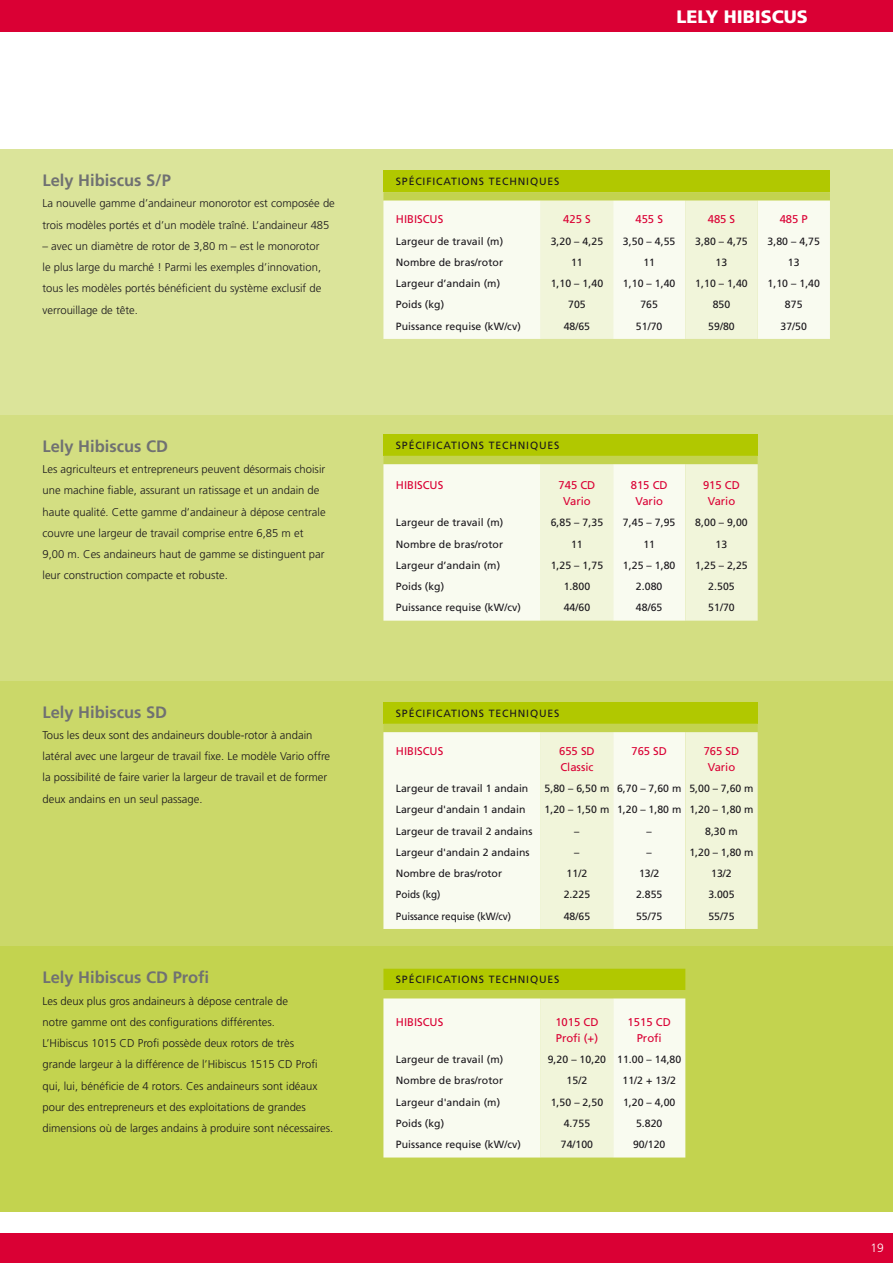
<style>
.page{position:relative;width:893px;height:1263px;background:#fff}
.page>*{position:absolute;margin:0;border:0;box-sizing:border-box;transform-origin:0 0}
.t1{font:900 18px "Frutiger";color:#fff}
.t2{font:700 16.5px "Frutiger";color:#707172}
.t3{font:300 12px "Frutiger";color:#fff}
.t4{font:300 11.25px/21.3px "Frutiger";color:#1a171c}
.t5{font:11.25px/15.9px "Frutiger";color:#da0034;text-align:center}
.t6{font:10.5px "Frutiger";letter-spacing:.005em;color:#1a171c}
.t7{font:10.5px "Frutiger";letter-spacing:.08em;color:#1a171c}
.t8{font:10.5px "Frutiger";letter-spacing:.005em;color:#1a171c;scale:.95 1}
</style>
<div class="page">
<div style="left:0;top:680px;width:893px;height:266px;background:#cbd869"></div>
<div style="left:0;top:946px;width:893px;height:266px;background:#c3d34f"></div>
<div style="left:0;top:415px;width:893px;height:265px;background:#d3de82"></div>
<div style="left:0;top:149px;width:893px;height:266px;background:#dbe49a"></div>
<div style="left:0;top:1233px;width:893px;height:30px;background:#da0034"></div>
<div style="left:0;top:0;width:893px;height:32px;background:#da0034"></div>
<div style="left:383px;top:171px;width:447px;height:21px;background:#b1c800"></div>
<svg style="left:383px;top:192px;width:447px;height:147px;background:#f3f6df"></svg>
<div style="left:383px;top:434px;width:375px;height:22px;background:#b1c800"></div>
<svg style="left:383px;top:456px;width:375px;height:165px;background:#f2f6de"></svg>
<div style="left:383px;top:702px;width:375px;height:22px;background:#b1c800"></div>
<svg style="left:383px;top:724px;width:375px;height:205px;background:#f3f7e0"></svg>
<svg style="left:383px;top:969px;width:302px;height:188px;background:#ecf2c9"></svg>
<h2 class="t2" style="left:43px;top:171px;width:130px">Lely Hibiscus S/P</h2>
<p class="t4" style="left:43px;top:193px;width:294px">La nouvelle gamme d’andaineur monorotor est composée de trois modèles portés et d’un modèle traîné. L’andaineur 485</p>
<p class="t4" style="left:43px;top:235px;width:280px">– avec un diamètre de rotor de 3,80 m – est le monorotor le plus large du marché ! Parmi les exemples d’innovation, tous les modèles portés bénéficient du système exclusif de verrouillage de tête.</p>
<h2 class="t2" style="left:43px;top:436px;width:127px">Lely Hibiscus CD</h2>
<p class="t4" style="left:43px;top:459px;width:285px">Les agriculteurs et entrepreneurs peuvent désormais choisir une machine fiable, assurant un ratissage et un andain de haute qualité. Cette gamme d’andaineur à dépose centrale couvre une largeur de travail comprise entre 6,85 m et 9,00 m. Ces andaineurs haut de gamme se distinguent par leur construction compacte et robuste.</p>
<h2 class="t2" style="left:43px;top:702px;width:126px">Lely Hibiscus SD</h2>
<p class="t4" style="left:43px;top:724px;width:289px">Tous les deux sont des andaineurs double-rotor à andain latéral avec une largeur de travail fixe. Le modèle Vario offre la possibilité de faire varier la largeur de travail et de former deux andains en un seul passage.</p>
<h2 class="t2" style="left:43px;top:968px;width:168px">Lely Hibiscus CD Profi</h2>
<p class="t4" style="left:43px;top:990px;width:292px">Les deux plus gros andaineurs à dépose centrale de<br>notre gamme ont des configurations différentes.<br>L’Hibiscus 1015 CD Profi possède deux rotors de très<br>grande largeur à la différence de l’Hibiscus 1515 CD Profi qui, lui, bénéficie de 4 rotors. Ces andaineurs sont idéaux pour des entrepreneurs et des exploitations de grandes dimensions où de larges andains à produire sont nécessaires.</p>
<h1 class="t1" style="left:676px;top:5px;width:133px">LELY HIBISCUS</h1>
<p class="t6" style="left:396px;top:176px;width:26px">Spécifi</p>
<p class="t7" style="left:436px;top:176px;width:67px">Cati ons tech</p>
<p class="t6" style="left:518px;top:176px;width:29px">niques</p>
<p class="t5" style="left:396px;top:211px;width:49px">HIBISCUS</p>
<p class="t5" style="left:563px;top:211px;width:29px">425 S</p>
<p class="t5" style="left:635px;top:211px;width:29px">455 S</p>
<p class="t5" style="left:708px;top:211px;width:29px">485 S</p>
<p class="t5" style="left:780px;top:211px;width:30px">485 P</p>
<p class="t6" style="left:396px;top:235px;width:109px">Largeur de travail (m)</p>
<p class="t6" style="left:551px;top:235px;width:54px">3,20 – 4,25</p>
<p class="t6" style="left:623px;top:235px;width:54px">3,50 – 4,55</p>
<p class="t6" style="left:695px;top:235px;width:54px">3,80 – 4,75</p>
<p class="t6" style="left:767px;top:235px;width:54px">3,80 – 4,75</p>
<p class="t6" style="left:396px;top:256px;width:109px">Nombre de bras/rotor</p>
<p class="t6" style="left:571px;top:256px;width:13px">11</p>
<p class="t6" style="left:643px;top:256px;width:13px">11</p>
<p class="t6" style="left:716px;top:256px;width:13px">13</p>
<p class="t6" style="left:788px;top:256px;width:13px">13</p>
<p class="t6" style="left:396px;top:277px;width:106px">Largeur d’andain (m)</p>
<p class="t6" style="left:551px;top:277px;width:54px">1,10 – 1,40</p>
<p class="t6" style="left:623px;top:277px;width:54px">1,10 – 1,40</p>
<p class="t6" style="left:695px;top:277px;width:54px">1,10 – 1,40</p>
<p class="t6" style="left:767px;top:277px;width:54px">1,10 – 1,40</p>
<p class="t6" style="left:396px;top:298px;width:50px">Poids (kg)</p>
<p class="t6" style="left:568px;top:298px;width:19px">705</p>
<p class="t6" style="left:640px;top:298px;width:19px">765</p>
<p class="t6" style="left:713px;top:298px;width:19px">850</p>
<p class="t6" style="left:785px;top:298px;width:19px">875</p>
<p class="t6" style="left:396px;top:320px;width:126px">Puissance requise (kW/cv)</p>
<p class="t6" style="left:564px;top:320px;width:28px">48/65</p>
<p class="t6" style="left:636px;top:320px;width:28px">51/70</p>
<p class="t6" style="left:708px;top:320px;width:28px">59/80</p>
<p class="t6" style="left:780px;top:320px;width:28px">37/50</p>
<p class="t6" style="left:396px;top:439px;width:26px">Spécifi</p>
<p class="t7" style="left:436px;top:439px;width:67px">Cati ons tech</p>
<p class="t6" style="left:518px;top:439px;width:29px">niques</p>
<p class="t5" style="left:396px;top:477px;width:49px">HIBISCUS</p>
<p class="t5" style="left:558px;top:477px;width:38px">745 CD<br>Vario</p>
<p class="t5" style="left:631px;top:477px;width:38px">815 CD<br>Vario</p>
<p class="t5" style="left:703px;top:477px;width:38px">915 CD<br>Vario</p>
<p class="t6" style="left:396px;top:516px;width:109px">Largeur de travail (m)</p>
<p class="t6" style="left:551px;top:516px;width:54px">6,85 – 7,35</p>
<p class="t6" style="left:623px;top:516px;width:54px">7,45 – 7,95</p>
<p class="t6" style="left:695px;top:516px;width:54px">8,00 – 9,00</p>
<p class="t6" style="left:396px;top:538px;width:109px">Nombre de bras/rotor</p>
<p class="t6" style="left:571px;top:538px;width:13px">11</p>
<p class="t6" style="left:643px;top:538px;width:13px">11</p>
<p class="t6" style="left:716px;top:538px;width:13px">13</p>
<p class="t6" style="left:396px;top:559px;width:106px">Largeur d’andain (m)</p>
<p class="t6" style="left:551px;top:559px;width:54px">1,25 – 1,75</p>
<p class="t6" style="left:623px;top:559px;width:54px">1,25 – 1,80</p>
<p class="t6" style="left:695px;top:559px;width:54px">1,25 – 2,25</p>
<p class="t6" style="left:396px;top:580px;width:50px">Poids (kg)</p>
<p class="t6" style="left:564px;top:580px;width:28px">1.800</p>
<p class="t6" style="left:636px;top:580px;width:28px">2.080</p>
<p class="t6" style="left:708px;top:580px;width:28px">2.505</p>
<p class="t6" style="left:396px;top:601px;width:126px">Puissance requise (kW/cv)</p>
<p class="t6" style="left:564px;top:601px;width:28px">44/60</p>
<p class="t6" style="left:636px;top:601px;width:28px">48/65</p>
<p class="t6" style="left:708px;top:601px;width:28px">51/70</p>
<p class="t6" style="left:396px;top:707px;width:26px">Spécifi</p>
<p class="t7" style="left:436px;top:707px;width:67px">Cati ons tech</p>
<p class="t6" style="left:518px;top:707px;width:29px">niques</p>
<p class="t5" style="left:396px;top:743px;width:49px">HIBISCUS</p>
<p class="t5" style="left:559px;top:743px;width:37px;text-align:left">655 SD<br>Classic</p>
<p class="t5" style="left:631px;top:743px;width:37px">765 SD</p>
<p class="t5" style="left:704px;top:743px;width:37px">765 SD<br>Vario</p>
<p class="t6" style="left:396px;top:782px;width:134px">Largeur de travail 1 andain</p>
<p class="t6" style="left:544px;top:782px;width:211px">5,80 – 6,50 m 6,70 – 7,60 m 5,00 – 7,60 m</p>
<p class="t6" style="left:396px;top:803px;width:131px">Largeur d'andain 1 andain</p>
<p class="t6" style="left:544px;top:803px;width:211px">1,20 – 1,50 m 1,20 – 1,80 m 1,20 – 1,80 m</p>
<p class="t6" style="left:396px;top:825px;width:138px">Largeur de travail 2 andains</p>
<p class="t6" style="left:574px;top:825px;width:7px">–</p>
<p class="t6" style="left:647px;top:825px;width:7px">–</p>
<p class="t6" style="left:705px;top:825px;width:34px">8,30 m</p>
<p class="t6" style="left:396px;top:846px;width:135px">Largeur d'andain 2 andains</p>
<p class="t6" style="left:574px;top:846px;width:7px">–</p>
<p class="t6" style="left:647px;top:846px;width:7px">–</p>
<p class="t6" style="left:689px;top:846px;width:66px">1,20 – 1,80 m</p>
<p class="t6" style="left:396px;top:867px;width:108px">Nombre de bras/rotor</p>
<p class="t6" style="left:567px;top:867px;width:22px">11/2</p>
<p class="t6" style="left:639px;top:867px;width:22px">13/2</p>
<p class="t6" style="left:711px;top:867px;width:22px">13/2</p>
<p class="t8" style="left:396px;top:888px;width:48px">Poids (kg)</p>
<p class="t6" style="left:564px;top:888px;width:28px">2.225</p>
<p class="t6" style="left:636px;top:888px;width:28px">2.855</p>
<p class="t6" style="left:708px;top:888px;width:28px">3.005</p>
<p class="t8" style="left:396px;top:910px;width:123px">Puissance requise (kW/cv)</p>
<p class="t6" style="left:564px;top:910px;width:28px">48/65</p>
<p class="t6" style="left:636px;top:910px;width:28px">55/75</p>
<p class="t6" style="left:708px;top:910px;width:28px">55/75</p>
<p class="t6" style="left:396px;top:973px;width:26px">Spécifi</p>
<p class="t7" style="left:436px;top:973px;width:67px">Cati ons tech</p>
<p class="t6" style="left:518px;top:973px;width:29px">niques</p>
<p class="t5" style="left:396px;top:1014px;width:49px">HIBISCUS</p>
<p class="t5" style="left:555px;top:1014px;width:44px;text-align:left">1015 cd<br>Profi (+)</p>
<p class="t5" style="left:628px;top:1014px;width:37px;text-align:right">1515 cd<br>Profi</p>
<p class="t6" style="left:396px;top:1053px;width:109px">Largeur de travail (m)</p>
<p class="t6" style="left:548px;top:1053px;width:135px">9,20 – 10,20 11.00 – 14,80</p>
<p class="t6" style="left:396px;top:1074px;width:109px">Nombre de bras/rotor</p>
<p class="t6" style="left:567px;top:1074px;width:22px">15/2</p>
<p class="t6" style="left:622px;top:1074px;width:55px">11/2 + 13/2</p>
<p class="t6" style="left:396px;top:1096px;width:106px">Largeur d'andain (m)</p>
<p class="t6" style="left:551px;top:1096px;width:54px">1,50 – 2,50</p>
<p class="t6" style="left:623px;top:1096px;width:54px">1,20 – 4,00</p>
<p class="t6" style="left:396px;top:1117px;width:50px">Poids (kg)</p>
<p class="t6" style="left:564px;top:1117px;width:28px">4.755</p>
<p class="t6" style="left:636px;top:1117px;width:28px">5.820</p>
<p class="t6" style="left:396px;top:1138px;width:126px">Puissance requise (kW/cv)</p>
<p class="t6" style="left:561px;top:1138px;width:34px">74/100</p>
<p class="t6" style="left:633px;top:1138px;width:34px">90/120</p>
<p class="t3" style="left:870px;top:1241px;width:15px">19</p>
</div>
